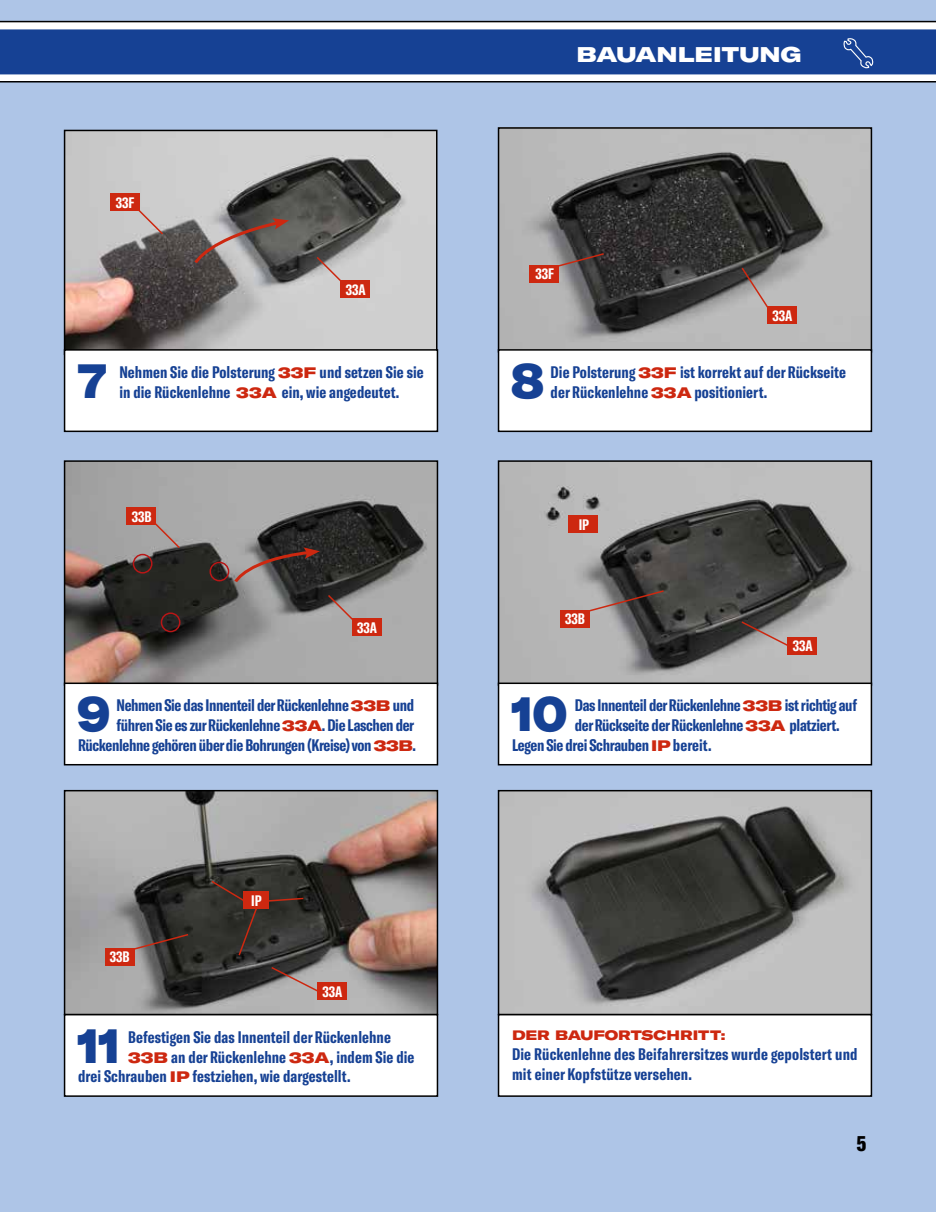
<style>
.page{position:relative;width:936px;height:1212px;background:#fff}
.page>*{position:absolute;margin:0;border:0;box-sizing:border-box;transform-origin:0 0}
.t1{font:900 expanded 48.45px "GT America";color:#164194;scale:.8 1}
.t2{font:900 expanded 21px "GT America";color:#fff}
.t3{font:900 extra-condensed 21px "GT America";color:#000}
.t4{font:700 extra-condensed 16.5px/19.8px "GT America";color:#164194}
.t5{font:700 extra-condensed 16.5px/19.8px "GT America";letter-spacing:-.02em;color:#164194;text-align:right}
.t6{font:700 extra-condensed 15px "GT America";color:#fff}
.t7{font:900 expanded 13.5px "GT America";letter-spacing:-.005em;color:#cd2810}
.s1{font-weight:900;font-stretch:expanded;font-size:15px;color:#cd2810}
</style>
<div class="page">
<div style="left:0;top:0;width:935px;height:1212px;background:#aec5e7"></div>
<svg style="left:497px;top:789px;width:375px;height:225px;background:#818180"></svg>
<svg style="left:63px;top:460px;width:376px;height:226px;background:#7f7c7b"></svg>
<svg style="left:63px;top:789px;width:376px;height:227px;background:#87817e"></svg>
<img style="left:500px;top:463px;width:369px;height:219px">
<div style="left:497px;top:460px;width:375px;height:226px;border:2px solid #000"></div>
<svg style="left:63px;top:129px;width:375px;height:227px;background:#a19e9d"></svg>
<img style="left:500px;top:130px;width:369px;height:219px">
<div style="left:497px;top:127px;width:375px;height:226px;border:2px solid #000"></div>
<div style="left:110px;top:194px;width:29px;height:17px;background:#cd2810"></div>
<svg style="left:128px;top:201px;width:37px;height:38px"></svg>
<div style="left:209px;top:562px;width:20px;height:19px;border:2px solid #b91616;border-radius:50%"></div>
<div style="left:560px;top:610px;width:29px;height:17px;background:#cd2810"></div>
<svg style="left:585px;top:589px;width:80px;height:24px;background:#6c615e"></svg>
<div style="left:568px;top:516px;width:30px;height:17px;background:#cd2810"></div>
<div style="left:351px;top:619px;width:30px;height:17px;background:#cd2810"></div>
<svg style="left:326px;top:593px;width:32px;height:32px"></svg>
<div style="left:105px;top:948px;width:29px;height:17px;background:#cd2810"></div>
<svg style="left:128px;top:933px;width:62px;height:19px"></svg>
<svg style="left:193px;top:218px;width:96px;height:47px;background:#837673"></svg>
<div style="left:529px;top:265px;width:30px;height:17px;background:#cd2810"></div>
<svg style="left:553px;top:252px;width:52px;height:17px"></svg>
<div style="left:126px;top:508px;width:30px;height:17px;background:#cd2810"></div>
<svg style="left:150px;top:518px;width:31px;height:32px"></svg>
<svg style="left:233px;top:547px;width:87px;height:37px;background:#625350"></svg>
<div style="left:133px;top:554px;width:19px;height:19px;border:2px solid #b91616;border-radius:50%"></div>
<div style="left:161px;top:612px;width:19px;height:20px;border:2px solid #b91616;border-radius:50%"></div>
<div style="left:767px;top:306px;width:29px;height:17px;background:#cd2810"></div>
<svg style="left:740px;top:266px;width:31px;height:46px"></svg>
<div style="left:787px;top:637px;width:30px;height:17px;background:#cd2810"></div>
<svg style="left:739px;top:620px;width:52px;height:28px"></svg>
<div style="left:340px;top:281px;width:30px;height:17px;background:#cd2810"></div>
<svg style="left:315px;top:255px;width:31px;height:32px"></svg>
<div style="left:317px;top:982px;width:30px;height:17px;background:#cd2810"></div>
<svg style="left:270px;top:965px;width:51px;height:29px"></svg>
<svg style="left:0;top:21px;width:935px;height:61px;background:#d3d4d6"></svg>
<div style="left:0;top:29px;width:935px;height:45px;background:#164194"></div>
<div style="left:498px;top:1015px;width:373px;height:81px;background:#fff"></div>
<div style="left:497px;top:1014px;width:375px;height:83px;border:2px solid #000"></div>
<div style="left:65px;top:1015px;width:372px;height:81px;background:#fff"></div>
<div style="left:64px;top:1014px;width:374px;height:83px;border:2px solid #000"></div>
<div style="left:498px;top:683px;width:373px;height:82px;background:#fff"></div>
<div style="left:497px;top:682px;width:375px;height:83px;border:2px solid #000"></div>
<div style="left:65px;top:683px;width:372px;height:82px;background:#fff"></div>
<div style="left:64px;top:682px;width:374px;height:83px;border:2px solid #000"></div>
<div style="left:498px;top:350px;width:373px;height:81px;background:#fff"></div>
<div style="left:497px;top:349px;width:375px;height:83px;border:2px solid #000"></div>
<div style="left:65px;top:350px;width:372px;height:81px;background:#fff"></div>
<div style="left:64px;top:349px;width:374px;height:83px;border:2px solid #000"></div>
<svg style="left:842px;top:38px;width:32px;height:39px"></svg>
<svg style="left:210px;top:879px;width:95px;height:78px;background:#40322c"></svg>
<p class="t6" style="left:116px;top:194px;width:20px">33F</p>
<p class="t6" style="left:346px;top:281px;width:21px">33A</p>
<h1 class="t1" style="left:78px;top:350px;width:38px">7</h1>
<p class="t4" style="left:119px;top:362px;width:306px">Nehmen Sie die Polsterung <span class="s1">33F</span> und setzen Sie sie in die Rückenlehne <span class="s1">33A</span> ein, wie angedeutet.</p>
<p class="t6" style="left:132px;top:507px;width:21px">33B</p>
<p class="t6" style="left:357px;top:619px;width:21px">33A</p>
<h1 class="t1" style="left:77px;top:683px;width:43px">9</h1>
<p class="t5" style="left:78px;top:695px;width:339px">Nehmen Sie das Innenteil der Rückenlehne <span class="s1">33B</span> und führen Sie es zur Rückenlehne <span class="s1">33A</span>. Die Laschen der<br>Rückenlehne gehören über die Bohrungen (Kreise) von <span class="s1">33B</span>.</p>
<p class="t6" style="left:110px;top:948px;width:21px">33B</p>
<p class="t6" style="left:251px;top:892px;width:12px">IP</p>
<p class="t6" style="left:322px;top:982px;width:21px">33A</p>
<h1 class="t1" style="left:77px;top:1014px;width:56px">11</h1>
<p class="t4" style="left:128px;top:1027px;width:264px">Befestigen Sie das Innenteil der Rückenlehne</p>
<p class="t4" style="left:128px;top:1047px;width:288px"><span class="s1">33B</span> an der Rückenlehne <span class="s1">33A</span>, indem Sie die</p>
<p class="t4" style="left:78px;top:1066px;width:274px">drei Schrauben <span class="s1">IP</span> festziehen, wie dargestellt.</p>
<p class="t2" style="left:576px;top:41px;width:226px">BAUANLEITUNG</p>
<p class="t6" style="left:535px;top:265px;width:20px">33F</p>
<p class="t6" style="left:772px;top:306px;width:21px">33A</p>
<h1 class="t1" style="left:511px;top:349px;width:43px">8</h1>
<p class="t4" style="left:550px;top:362px;width:297px">Die Polsterung <span class="s1">33F</span> ist korrekt auf der Rückseite</p>
<p class="t4" style="left:550px;top:382px;width:218px">der Rückenlehne <span class="s1">33A</span> positioniert.</p>
<p class="t6" style="left:578px;top:515px;width:12px">IP</p>
<p class="t6" style="left:565px;top:610px;width:21px">33B</p>
<p class="t6" style="left:792px;top:637px;width:21px">33A</p>
<h1 class="t1" style="left:511px;top:683px;width:72px">10</h1>
<p class="t5" style="left:574px;top:695px;width:284px">Das Innenteil der Rückenlehne <span class="s1">33B</span> ist richtig auf</p>
<p class="t5" style="left:574px;top:715px;width:266px">der Rückseite der Rückenlehne <span class="s1">33A</span> platziert.</p>
<p class="t5" style="left:512px;top:735px;width:201px">Legen Sie drei Schrauben <span class="s1">IP</span> bereit.</p>
<p class="t7" style="left:512px;top:1027px;width:215px">DER BAUFORTSCHRITT:</p>
<p class="t4" style="left:512px;top:1044px;width:347px">Die Rückenlehne des Beifahrersitzes wurde gepolstert und mit einer Kopfstütze versehen.</p>
<p class="t3" style="left:856px;top:1130px;width:11px">5</p>
</div>
